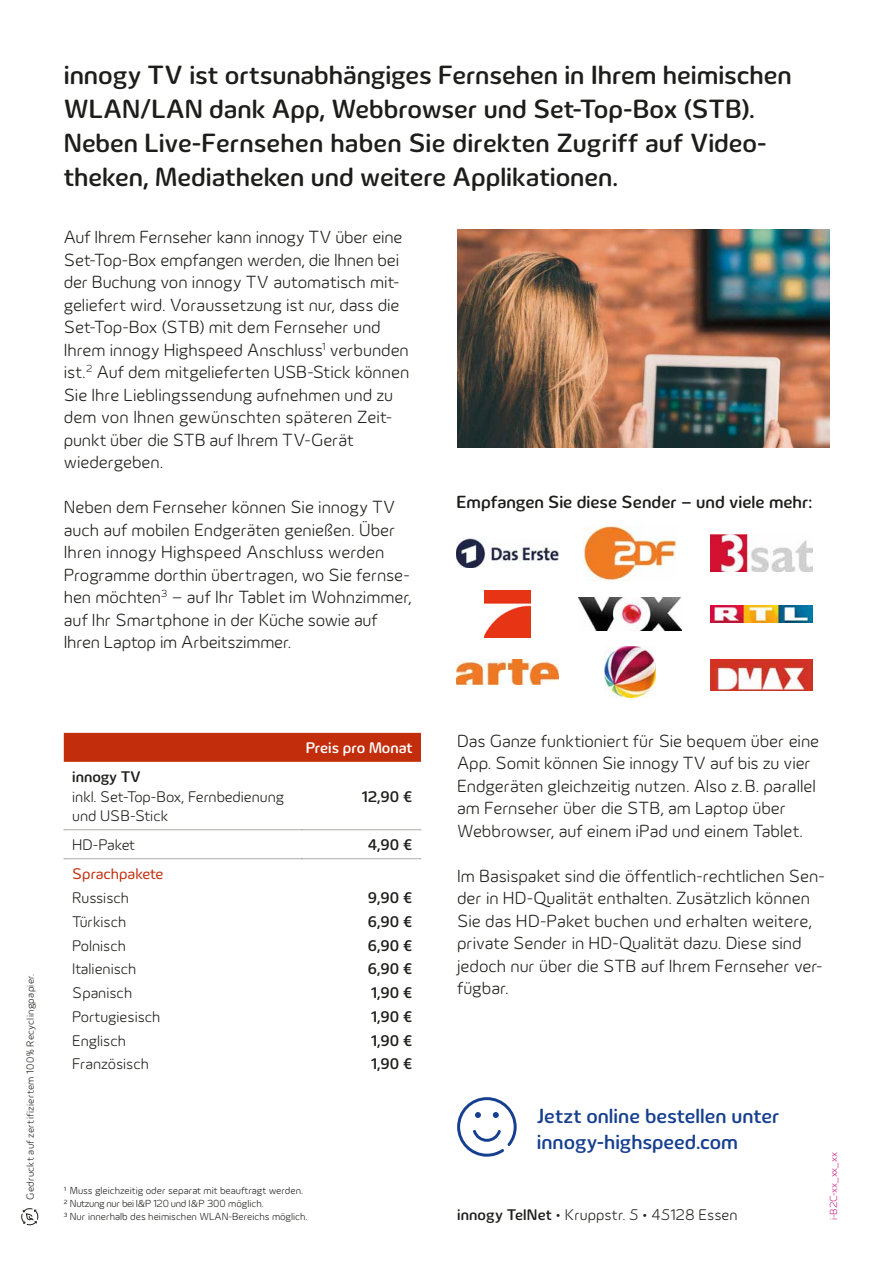
<style>
.page{position:relative;width:893px;height:1263px;background:#fff}
.page>*{position:absolute;margin:0;border:0;box-sizing:border-box;transform-origin:0 0}
.t1{font:500 27px/33.8px "Innogy";color:#1d1d1b}
.t2{font:500 21px/26.2px "Innogy";color:#163f8f}
.t3{font:300 18px/22.5px "Innogy";letter-spacing:-.005em;color:#1d1d1b}
.t4{font:500 18px "Innogy";color:#1d1d1b}
.t5{font:300 15.75px/23.7px "Innogy";color:#1d1d1b}
.t6{font:500 15.75px/23.7px "Innogy";color:#1d1d1b;text-align:justify}
.t7{font:500 15.75px "Innogy";letter-spacing:-.005em;color:#fff}
.t8{font:15.75px "Innogy";color:#c22e0c}
.t9{font:300 10.5px/13.2px "Innogy";color:#1d1d1b}
.t10{font:300 10.5px "Innogy";letter-spacing:.02em;color:#1d1d1b}
.t11{font:300 10.5px "Innogy";letter-spacing:-.01em;color:#c82385}
.s1{font-weight:500}
</style>
<div class="page">
<svg style="left:22px;top:1208px;width:16px;height:17px"></svg>
<div style="left:64px;top:733px;width:357px;height:29px;background:#c22e0c"></div>
<hr style="left:64px;top:829px;width:238px;height:1px;background:#938e8b">
<hr style="left:302px;top:829px;width:119px;height:1px;background:#938e8b">
<hr style="left:64px;top:858px;width:238px;height:1px;background:#938e8b">
<hr style="left:302px;top:858px;width:119px;height:1px;background:#938e8b">
<svg style="left:457px;top:1097px;width:60px;height:60px"></svg>
<img style="left:457px;top:230px;width:372px;height:218px">
<img style="left:584px;top:525px;width:92px;height:56px">
<img style="left:710px;top:534px;width:102px;height:38px">
<img style="left:456px;top:538px;width:102px;height:30px">
<img style="left:710px;top:660px;width:102px;height:30px">
<img style="left:456px;top:659px;width:102px;height:25px">
<img style="left:604px;top:646px;width:52px;height:51px">
<img style="left:484px;top:591px;width:46px;height:46px">
<img style="left:710px;top:605px;width:102px;height:18px">
<img style="left:579px;top:598px;width:102px;height:32px">
<h1 class="t1" style="left:64px;top:61px;width:729px">innogy TV ist ortsunabhängiges Fernsehen in Ihrem heimischen WLAN/LAN dank App, Webbrowser und Set-Top-Box (STB).<br>Neben Live-Fernsehen haben Sie direkten Zugriff auf Video&shy;theken, Mediatheken und weitere Applikationen.</h1>
<p class="t3" style="left:64px;top:228px;width:347px">Auf Ihrem Fernseher kann innogy TV über eine Set-Top-Box empfangen werden, die Ihnen bei der Buchung von innogy TV automatisch mit&shy;geliefert wird. Voraussetzung ist nur, dass die Set-Top-Box (STB) mit dem Fern seher und Ihrem innogy Highspeed Anschluss<sup>1</sup> verbunden ist.<sup>2</sup> Auf dem mitgelieferten USB-Stick können Sie Ihre Lieblingssendung aufnehmen und zu dem von Ihnen gewünschten späteren Zeit&shy;punkt über die STB auf Ihrem TV-Gerät wiedergeben.</p>
<p class="t3" style="left:64px;top:498px;width:349px">Neben dem Fernseher können Sie innogy TV auch auf mobilen Endgeräten genießen. Über Ihren innogy Highspeed Anschluss werden Programme dorthin über tragen, wo Sie fernse&shy;hen möchten<sup>3</sup> – auf Ihr Tablet im Wohnzimmer, auf Ihr Smartphone in der Küche sowie auf Ihren Laptop im Arbeitszimmer.</p>
<p class="t4" style="left:457px;top:495px;width:357px">Empfangen Sie diese Sender – und viele mehr:</p>
<p class="t10" style="left:26px;top:1200px;width:227px;rotate:-90deg">Gedruckt auf zertifiziertem 100 % Recyclingpapier.</p>
<p class="t7" style="left:306px;top:742px;width:108px">Preis pro Monat</p>
<p class="t6" style="left:72px;top:767px;width:70px">innogy TV</p>
<p class="t5" style="left:72px;top:788px;width:213px;line-height:19.5px">inkl. Set-Top-Box, Fernbedienung und USB-Stick</p>
<p class="t6" style="left:361px;top:786px;width:53px">12,90 €</p>
<p class="t5" style="left:72px;top:835px;width:64px">HD-Paket</p>
<p class="t6" style="left:368px;top:835px;width:46px">4,90 €</p>
<p class="t8" style="left:72px;top:868px;width:93px">Sprachpakete</p>
<p class="t5" style="left:72px;top:887px;width:90px">Russisch<br>Türkisch<br>Polnisch<br>Italienisch<br>Spanisch<br>Portugiesisch<br>Englisch<br>Französisch</p>
<p class="t6" style="left:368px;top:887px;width:46px">9,90 € 6,90 € 6,90 € 6,90 € 1,90 € 1,90 € 1,90 € 1,90 €</p>
<p class="t9" style="left:64px;top:1185px;width:245px"><sup>1</sup> Muss gleichzeitig oder separat mit beauftragt werden.<br><sup>2</sup> Nutzung nur bei I&amp;P 120 und I&amp;P 300 möglich.<br><sup>3</sup> Nur innerhalb des heimischen WLAN-Bereichs möglich.</p>
<p class="t3" style="left:457px;top:731px;width:364px">Das Ganze funktioniert für Sie bequem über eine App. Somit können Sie innogy TV auf bis zu vier Endgeräten gleich zeitig nutzen. Also z. B. parallel am Fernseher über die STB, am Laptop über Webbrowser, auf einem iPad und einem Tablet.</p>
<p class="t3" style="left:457px;top:866px;width:369px">Im Basispaket sind die öffentlich-rechtlichen Sen&shy;der in HD-Qualität enthalten. Zusätzlich können Sie das HD-Paket buchen und erhalten weitere, private Sender in HD-Qualität dazu. Diese sind jedoch nur über die STB auf Ihrem Fernseher ver&shy;fügbar.</p>
<p class="t2" style="left:537px;top:1104px;width:244px">Jetzt online bestellen unter innogy-highspeed.com</p>
<p class="t5" style="left:457px;top:1205px;width:282px"><span class="s1">innogy TelNet</span> • Kruppstr. 5 • 45128 Essen</p>
<p class="t11" style="left:830px;top:1220px;width:70px;rotate:-90deg">i-B2C-xx_xx_xx</p>
</div>
